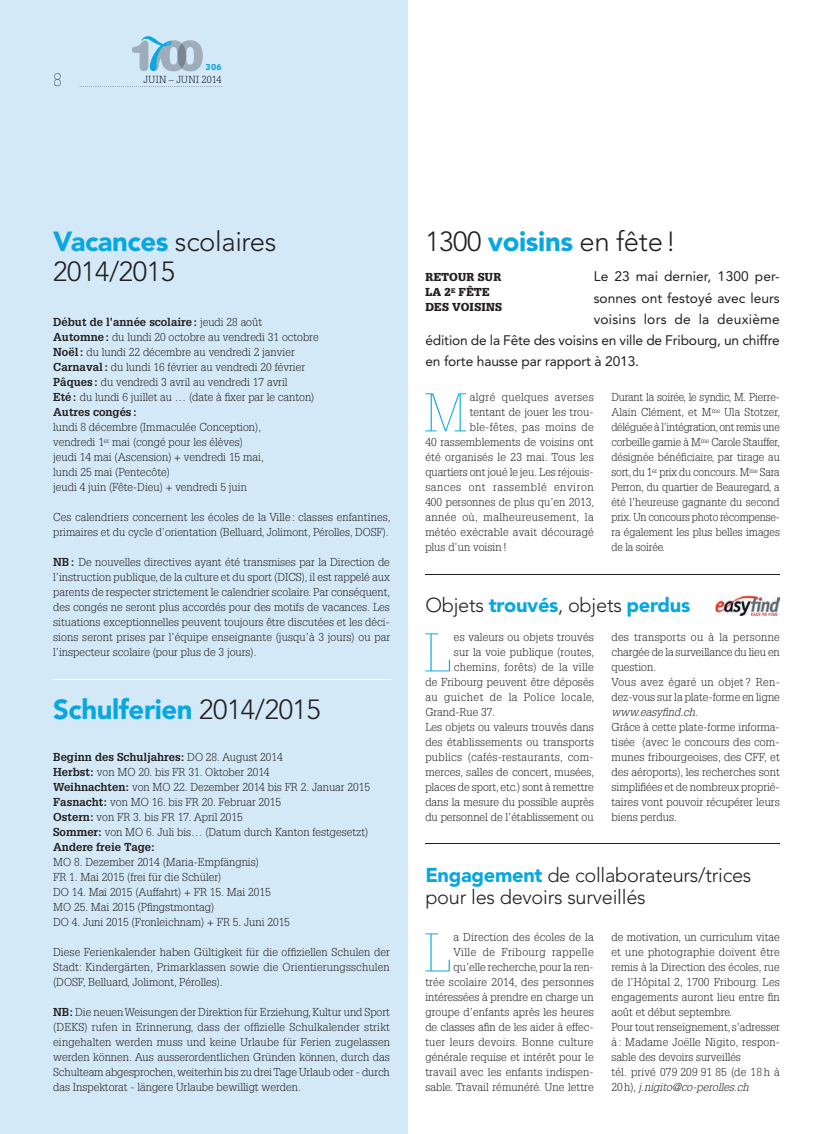
<style>
.page{position:relative;width:833px;height:1134px;background:#fff}
.page>*{position:absolute;margin:0;border:0;box-sizing:border-box;transform-origin:0 0}
.t1{font:100 53.12px "Glypha LT Std";color:#08a7e0}
.t2{font:300 27.5px/30px "Avenir LT Std";letter-spacing:-.015em;color:#231f20}
.t3{font:900 27.5px "Avenir LT Std";letter-spacing:-.015em;color:#08a7e0}
.t4{font:300 20px/22.5px "Avenir LT Std";letter-spacing:-.015em;color:#231f20}
.t5{font:100 17.5px "Glypha LT Std";color:#09141f}
.t6{font:13.75px "Avenir LT Std";letter-spacing:-.01em;color:#231f20}
.t7{font:13.75px "Avenir LT Std";letter-spacing:.015em;color:#231f20}
.t8{font:300 11.25px/15px "Glypha LT Std";color:#231f20}
.t9{font:300 11.25px "Glypha LT Std";letter-spacing:.03em;color:#231f20}
.t10{font:300 11.25px "Glypha LT Std";letter-spacing:.035em;color:#231f20}
.t11{font:300 11.25px "Glypha LT Std";letter-spacing:.02em;color:#231f20}
.t12{font:900 11.25px/15px "Glypha LT Std";letter-spacing:.025em;color:#231f20}
.t13{font:300 11.25px "Glypha LT Std";letter-spacing:.04em;color:#231f20}
.t14{font:300 11.25px "Glypha LT Std";letter-spacing:.05em;color:#231f20}
.t15{font:300 11.25px "Glypha LT Std";letter-spacing:.025em;color:#231f20}
.t16{font:italic 300 11.25px "Glypha LT Std";color:#231f20}
.t17{font:300 10px "Glypha LT Std";letter-spacing:.05em;color:#09141f}
.t18{font:900 8.75px "Avenir LT Std";color:#0ba1dd}
.s1{font-weight:900;color:#08a7e0}
.s2{font-weight:700}
.s3{font-weight:300;color:#231f20}
.s4{font-style:italic}
</style>
<div class="page">
<div style="left:0;top:0;width:407px;height:1134px;background:#d4e9f7"></div>
<svg style="left:80px;top:86px;width:140px;height:1px"></svg>
<svg style="left:132px;top:36px;width:71px;height:35px"></svg>
<hr style="left:53px;top:679px;width:338px;height:1px;background:#fff">
<hr style="left:425px;top:574px;width:355px;height:1px;background:#231f20">
<hr style="left:425px;top:844px;width:355px;height:1px;background:#231f20">
<img style="left:715px;top:596px;width:64px;height:19px">
<p class="t18" style="left:206px;top:62px;width:17px">306</p>
<h3 class="t5" style="left:53px;top:70px;width:10px">8</h3>
<p class="t17" style="left:144px;top:74px;width:79px">JUIN – JUNI 2014</p>
<h2 class="t2" style="left:53px;top:227px;width:225px"><span class="s1">Vacances</span> scolaires<br>2014/2015</h2>
<p class="t8" style="left:53px;top:315px;width:267px"><span class="s2">Début de l’année scolaire :</span> jeudi 28 août<br><span class="s2">Automne :</span> du lundi 20 octobre au vendredi 31 octobre <span class="s2">Noël :</span> du lundi 22 décembre au vendredi 2 janvier <span class="s2">Carnaval :</span> du lundi 16 février au vendredi 20 février <span class="s2">Pâques :</span> du vendredi 3 avril au vendredi 17 avril<br><span class="s2">Eté :</span> du lundi 6 juillet au … (date à fixer par le canton)<br><span class="s2">Autres congés :</span></p>
<p class="t8" style="left:53px;top:420px;width:212px">lundi 8 décembre (Immaculée Conception), vendredi 1<sup>er</sup> mai (congé pour les élèves) jeudi 14 mai (Ascension) + vendredi 15 mai, lundi 25 mai (Pentecôte)<br>jeudi 4 juin (Fête-Dieu) + vendredi 5 juin</p>
<p class="t8" style="left:53px;top:510px;width:339px">Ces calendriers concernent les écoles de la Ville : classes enfantines, primaires et du cycle d’orientation (Belluard, Jolimont, Pérolles, DOSF).</p>
<p class="t8" style="left:53px;top:555px;width:339px;text-align:justify"><span class="s2">NB :</span> De nouvelles directives ayant été transmises par la Direction de l’instruction publique, de la culture et du sport (DICS), il est rappelé aux parents de respecter strictement le calendrier scolaire. Par conséquent, des congés ne seront plus accordés pour des motifs de vacances. Les situations exceptionnelles peuvent toujours être discutées et les déci&shy;sions seront prises par l’équipe enseignante (jusqu’à 3 jours) ou par l’inspecteur scolaire (pour plus de 3 jours).</p>
<h2 class="t3" style="left:53px;top:693px;width:269px">Schulferien <span class="s3">2014/2015</span></h2>
<p class="t8" style="left:53px;top:750px;width:318px"><span class="s2">Beginn des Schuljahres:</span> DO 28. August 2014<br><span class="s2">Herbst:</span> von MO 20. bis FR 31. Oktober 2014<br><span class="s2">Weihnachten:</span> von MO 22. Dezember 2014 bis FR 2. Januar 2015<br><span class="s2">Fasnacht:</span> von MO 16. bis FR 20. Februar 2015<br><span class="s2">Ostern:</span> von FR 3. bis FR 17. April 2015<br><span class="s2">Sommer:</span> von MO 6. Juli bis… (Datum durch Kanton festgesetzt)<br><span class="s2">Andere freie Tage:</span></p>
<p class="t8" style="left:53px;top:855px;width:238px">MO 8. Dezember 2014 (Maria-Empfängnis)<br>FR 1. Mai 2015 (frei für die Schüler)<br>DO 14. Mai 2015 (Auffahrt) + FR 15. Mai 2015<br>MO 25. Mai 2015 (Pfingstmontag)<br>DO 4. Juni 2015 (Fronleichnam) + FR 5. Juni 2015</p>
<p class="t8" style="left:53px;top:945px;width:338px;text-align:justify">Diese Ferienkalender haben Gültigkeit für die offiziellen Schulen der Stadt: Kindergärten, Primarklassen sowie die Orientierungsschulen (DOSF, Belluard, Jolimont, Pérolles).</p>
<p class="t8" style="left:53px;top:1005px;width:338px;text-align:justify"><span class="s2">NB:</span> Die neuen Weisungen der Direktion für Erziehung, Kultur und Sport (DEKS) rufen in Erinnerung, dass der offizielle Schulkalender strikt eingehalten werden muss und keine Urlaube für Ferien zugelassen werden können. Aus ausserordentlichen Gründen können, durch das Schulteam abgesprochen, weiterhin bis zu drei Tage Urlaub oder - durch das Inspektorat - längere Urlaube bewilligt werden.</p>
<h2 class="t2" style="left:425px;top:227px;width:252px">1300 <span class="s1">voisins</span> en fête !</h2>
<p class="t6" style="left:594px;top:269px;width:188px">Le 23 mai dernier, 1 300 per-</p>
<p class="t6" style="left:594px;top:290px;width:187px">sonnes ont festoyé avec leurs</p>
<p class="t7" style="left:594px;top:311px;width:188px">voisins lors de la deuxième</p>
<p class="t6" style="left:425px;top:332px;width:356px">édition de la Fête des voisins en ville de Fribourg, un chiffre</p>
<p class="t6" style="left:425px;top:354px;width:215px">en forte hausse par rapport à 2013.</p>
<p class="t12" style="left:425px;top:270px;width:78px">RETOUR SUR<br>LA 2<sup>E</sup> FÊTE<br>DES VOISINS</p>
<h1 class="t1" style="left:424px;top:382px;width:44px">M</h1>
<p class="t10" style="left:470px;top:391px;width:125px">algré quelques averses</p>
<p class="t8" style="left:470px;top:405px;width:125px">tentant de jouer les trou-</p>
<p class="t9" style="left:470px;top:421px;width:125px">ble-fêtes, pas moins de</p>
<p class="t8" style="left:425px;top:435px;width:170px">40 rassemblements de voisins ont</p>
<p class="t11" style="left:425px;top:451px;width:170px">été organisés le 23 mai. Tous les</p>
<p class="t8" style="left:425px;top:465px;width:170px">quartiers ont joué le jeu. Les réjouis-</p>
<p class="t14" style="left:425px;top:481px;width:170px">sances ont rassemblé environ</p>
<p class="t8" style="left:425px;top:495px;width:170px">400 personnes de plus qu’en 2013,</p>
<p class="t10" style="left:425px;top:511px;width:170px">année où, malheureusement, la</p>
<p class="t8" style="left:425px;top:525px;width:170px">météo exécrable avait découragé</p>
<p class="t8" style="left:425px;top:540px;width:83px">plus d’un voisin !</p>
<p class="t8" style="left:611px;top:390px;width:170px;text-align:justify">Durant la soirée, le syndic, M. Pierre-Alain Clément, et M<sup>me</sup> Ula Stotzer, déléguée à l’intégration, ont remis une corbeille garnie à M<sup>me</sup> Carole Stauffer, désignée bénéficiaire, par tirage au sort, du 1<sup>er</sup> prix du concours. M<sup>me</sup> Sara Perron, du quartier de Beauregard, a été l’heureuse gagnante du second prix. Un concours photo récompense&shy;ra également les plus belles images de la soirée.</p>
<h3 class="t4" style="left:425px;top:593px;width:266px">Objets <span class="s1">trouvés</span>, objets <span class="s1">perdus</span></h3>
<h1 class="t1" style="left:424px;top:622px;width:28px">L</h1>
<p class="t8" style="left:454px;top:630px;width:141px">es valeurs ou objets trouvés</p>
<p class="t8" style="left:611px;top:630px;width:170px">des transports ou à la personne chargée de la surveillance du lieu en question.<br>Vous avez égaré un objet ? Ren&shy;dez-vous sur la plate-forme en ligne</p>
<p class="t16" style="left:611px;top:706px;width:88px">www.easyfind.ch.</p>
<p class="t8" style="left:611px;top:720px;width:170px;text-align:justify">Grâce à cette plate-forme informa&shy;tisée (avec le concours des com&shy;munes fribourgeoises, des CFF, et des aéroports), les recherches sont simplifiées et de nombreux proprié&shy;taires vont pouvoir récupérer leurs biens perdus.</p>
<p class="t8" style="left:454px;top:645px;width:142px">sur la voie publique (routes,</p>
<p class="t15" style="left:454px;top:661px;width:141px">chemins, forêts) de la ville</p>
<p class="t8" style="left:425px;top:675px;width:170px">de Fribourg peuvent être déposés</p>
<p class="t13" style="left:425px;top:691px;width:170px">au guichet de la Police locale,</p>
<p class="t8" style="left:425px;top:705px;width:72px">Grand-Rue 37.</p>
<p class="t8" style="left:425px;top:720px;width:170px">Les objets ou valeurs trouvés dans</p>
<p class="t8" style="left:425px;top:735px;width:170px">des établissements ou transports</p>
<p class="t9" style="left:425px;top:751px;width:170px">publics (cafés-restaurants, com-</p>
<p class="t8" style="left:425px;top:765px;width:170px">merces, salles de concert, musées,</p>
<p class="t8" style="left:425px;top:780px;width:170px">places de sport, etc.) sont à remettre</p>
<p class="t8" style="left:425px;top:795px;width:170px">dans la mesure du possible auprès</p>
<p class="t8" style="left:425px;top:810px;width:170px">du personnel de l’établissement ou</p>
<h3 class="t4" style="left:425px;top:863px;width:327px"><span class="s1">Engagement</span> de collaborateurs/trices pour les devoirs surveillés</h3>
<h1 class="t1" style="left:424px;top:922px;width:28px">L</h1>
<p class="t8" style="left:425px;top:930px;width:170px;text-align:right">a Direction des écoles de la<br>Ville de Fribourg rappelle qu’elle recherche, pour la ren-<br>trée scolaire 2014, des personnes intéressées à prendre en charge un groupe d’enfants après les heures de classes afin de les aider à effec&shy;tuer leurs devoirs. Bonne culture générale requise et intérêt pour le travail avec les enfants indispen&shy;sable. Travail rémunéré. Une lettre</p>
<p class="t8" style="left:611px;top:930px;width:170px">de motivation, un curriculum vitae et une photographie doivent être remis à la Direction des écoles, rue de l’Hôpital 2, 1700 Fribourg. Les engagements auront lieu entre fin août et début septembre.<br>Pour tout renseignement, s’adresser à : Madame Joëlle Nigito, respon&shy;sable des devoirs surveillés<br>tél. privé 079 209 91 85 (de 18 h à<br>20 h), <span class="s4">j.nigito@co-perolles.ch</span></p>
</div>
